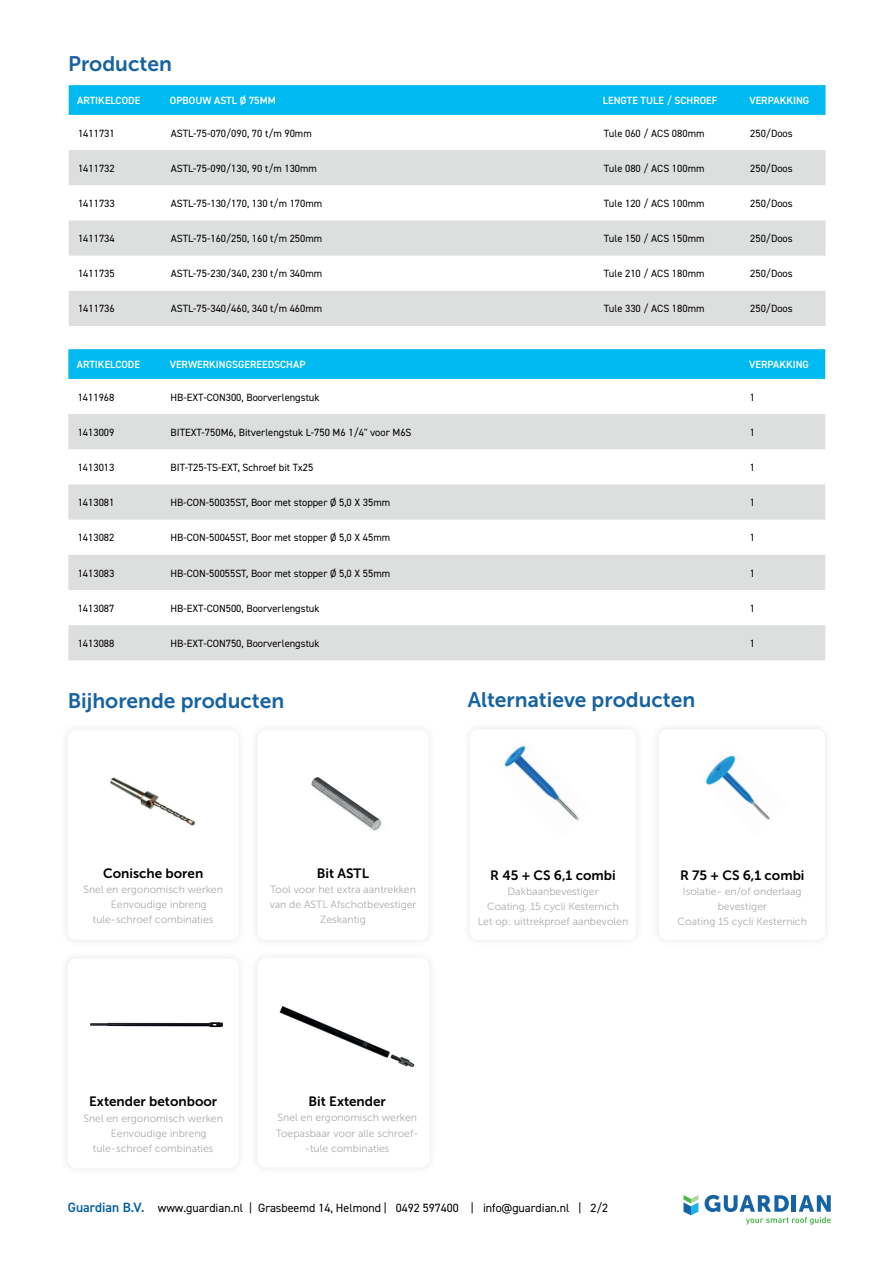
<style>
.page{position:relative;width:893px;height:1263px;background:#fff}
.page>*{position:absolute;margin:0;border:0;box-sizing:border-box;transform-origin:0 0}
.t1{font:21px "Museo Sans 700";color:#1662a2}
.t2{font:13.5px "Museo Sans 700";color:#000001}
.t3{font:12px "DIN2014";color:#000001}
.t4{font:10.5px "DIN2014";color:#000001}
.t5{font:10.5px/15px "Museo Sans 300";color:#a9acac;text-align:center}
.t6{font:600 10.5px "DIN2014";color:#fff}
.s1{font-weight:600;font-size:13.5px;color:#005da0}
</style>
<div class="page">
<div style="left:650px;top:721px;width:184px;height:228px;background:#fbfbfb"></div>
<div style="left:659px;top:729px;width:166px;height:211px;background:#fff;border-radius:9px"></div>
<div style="left:68px;top:349px;width:757px;height:30px;background:#00baf1"></div>
<svg style="left:68px;top:414px;width:757px;height:246px;fill:#dddede"></svg>
<svg style="left:705px;top:1195px;width:126px;height:29px"></svg>
<svg style="left:683px;top:1195px;width:15px;height:20px"></svg>
<div style="left:59px;top:722px;width:188px;height:226px;background:#fafafa"></div>
<div style="left:68px;top:730px;width:171px;height:210px;background:#fff;border-radius:9px"></div>
<img style="left:110px;top:777px;width:86px;height:49px">
<div style="left:59px;top:950px;width:188px;height:227px;background:#fbfbfb"></div>
<div style="left:68px;top:958px;width:171px;height:210px;background:#fff;border-radius:9px"></div>
<img style="left:89px;top:1022px;width:134px;height:6px">
<div style="left:249px;top:722px;width:188px;height:226px;background:#fafafa"></div>
<div style="left:257px;top:730px;width:171px;height:210px;background:#fff;border-radius:9px"></div>
<img style="left:311px;top:777px;width:71px;height:54px">
<img style="left:504px;top:745px;width:75px;height:76px">
<img style="left:705px;top:755px;width:65px;height:66px">
<div style="left:69px;top:85px;width:756px;height:30px;background:#00baf1"></div>
<svg style="left:69px;top:150px;width:756px;height:176px;fill:#dddede"></svg>
<div style="left:249px;top:949px;width:189px;height:227px;background:#fbfbfb"></div>
<div style="left:257px;top:958px;width:172px;height:209px;background:#fff;border-radius:9px"></div>
<img style="left:279px;top:1006px;width:136px;height:62px">
<h1 class="t1" style="left:68px;top:52px;width:105px">Producten</h1>
<p class="t6" style="left:77px;top:94px;width:65px">ARTIKELCODE</p>
<p class="t6" style="left:170px;top:94px;width:107px">OPBOUW ASTL Ø 75MM</p>
<p class="t6" style="left:603px;top:94px;width:116px">LENGTE TULE / SCHROEF</p>
<p class="t6" style="left:749px;top:94px;width:62px">VERPAKKING</p>
<p class="t4" style="left:78px;top:126px;width:38px">1411731</p>
<p class="t4" style="left:171px;top:126px;width:142px">ASTL-75-070/090, 70 t/m 90mm</p>
<p class="t4" style="left:604px;top:126px;width:102px">Tule 060 / ACS 080mm</p>
<p class="t4" style="left:750px;top:126px;width:44px">250/Doos</p>
<p class="t4" style="left:78px;top:162px;width:38px">1411732</p>
<p class="t4" style="left:171px;top:162px;width:148px">ASTL-75-090/130, 90 t/m 130mm</p>
<p class="t4" style="left:604px;top:162px;width:102px">Tule 080 / ACS 100mm</p>
<p class="t4" style="left:750px;top:162px;width:44px">250/Doos</p>
<p class="t4" style="left:78px;top:197px;width:38px">1411733</p>
<p class="t4" style="left:171px;top:197px;width:153px">ASTL-75-130/170, 130 t/m 170mm</p>
<p class="t4" style="left:604px;top:197px;width:102px">Tule 120 / ACS 100mm</p>
<p class="t4" style="left:750px;top:197px;width:44px">250/Doos</p>
<p class="t4" style="left:78px;top:232px;width:38px">1411734</p>
<p class="t4" style="left:171px;top:232px;width:153px">ASTL-75-160/250, 160 t/m 250mm</p>
<p class="t4" style="left:604px;top:232px;width:102px">Tule 150 / ACS 150mm</p>
<p class="t4" style="left:750px;top:232px;width:44px">250/Doos</p>
<p class="t4" style="left:78px;top:267px;width:38px">1411735</p>
<p class="t4" style="left:171px;top:267px;width:153px">ASTL-75-230/340, 230 t/m 340mm</p>
<p class="t4" style="left:604px;top:267px;width:102px">Tule 210 / ACS 180mm</p>
<p class="t4" style="left:750px;top:267px;width:44px">250/Doos</p>
<p class="t4" style="left:78px;top:302px;width:38px">1411736</p>
<p class="t4" style="left:171px;top:302px;width:153px">ASTL-75-340/460, 340 t/m 460mm</p>
<p class="t4" style="left:604px;top:302px;width:102px">Tule 330 / ACS 180mm</p>
<p class="t4" style="left:750px;top:302px;width:44px">250/Doos</p>
<p class="t6" style="left:77px;top:358px;width:65px">ARTIKELCODE</p>
<p class="t6" style="left:170px;top:358px;width:137px">VERWERKINGSGEREEDSCHAP</p>
<p class="t6" style="left:749px;top:358px;width:62px">VERPAKKING</p>
<p class="t4" style="left:78px;top:390px;width:38px">1411968</p>
<p class="t4" style="left:171px;top:390px;width:151px">HB-EXT-CON300, Boorverlengstuk</p>
<p class="t4" style="left:750px;top:390px;width:7px">1</p>
<p class="t4" style="left:78px;top:426px;width:38px">1413009</p>
<p class="t4" style="left:171px;top:426px;width:243px">BITEXT-750M6, Bitverlengstuk L-750 M6 1/4" voor M6S</p>
<p class="t4" style="left:750px;top:426px;width:7px">1</p>
<p class="t4" style="left:78px;top:461px;width:38px">1413013</p>
<p class="t4" style="left:171px;top:461px;width:144px">BIT-T25-TS-EXT, Schroef bit Tx25</p>
<p class="t4" style="left:750px;top:461px;width:7px">1</p>
<p class="t4" style="left:78px;top:496px;width:38px">1413081</p>
<p class="t4" style="left:171px;top:496px;width:221px">HB-CON-50035ST, Boor met stopper Ø 5,0 X 35mm</p>
<p class="t4" style="left:750px;top:496px;width:7px">1</p>
<p class="t4" style="left:78px;top:531px;width:38px">1413082</p>
<p class="t4" style="left:171px;top:531px;width:221px">HB-CON-50045ST, Boor met stopper Ø 5,0 X 45mm</p>
<p class="t4" style="left:750px;top:531px;width:7px">1</p>
<p class="t4" style="left:78px;top:566px;width:38px">1413083</p>
<p class="t4" style="left:171px;top:566px;width:221px">HB-CON-50055ST, Boor met stopper Ø 5,0 X 55mm</p>
<p class="t4" style="left:750px;top:566px;width:7px">1</p>
<p class="t4" style="left:78px;top:601px;width:38px">1413087</p>
<p class="t4" style="left:171px;top:601px;width:151px">HB-EXT-CON500, Boorverlengstuk</p>
<p class="t4" style="left:750px;top:601px;width:7px">1</p>
<p class="t4" style="left:78px;top:637px;width:38px">1413088</p>
<p class="t4" style="left:171px;top:637px;width:151px">HB-EXT-CON750, Boorverlengstuk</p>
<p class="t4" style="left:750px;top:637px;width:7px">1</p>
<h1 class="t1" style="left:68px;top:689px;width:218px">Bijhorende producten</h1>
<h1 class="t1" style="left:468px;top:688px;width:229px">Alternatieve producten</h1>
<p class="t2" style="left:103px;top:866px;width:102px">Conische boren</p>
<p class="t5" style="left:83px;top:882px;width:141px">Snel en ergonomisch werken</p>
<p class="t5" style="left:111px;top:897px;width:97px">Eenvoudige inbreng</p>
<p class="t5" style="left:93px;top:912px;width:122px">tule-schroef combinaties</p>
<p class="t2" style="left:317px;top:866px;width:54px">Bit ASTL</p>
<p class="t5" style="left:270px;top:882px;width:148px">Tool voor het extra aantrekken van de ASTL Afschotbevestiger<br>Zeskantig</p>
<p class="t2" style="left:490px;top:867px;width:127px">R 45 + CS 6,1 combi</p>
<p class="t5" style="left:478px;top:883px;width:152px">Dakbaanbevestiger<br>Coating, 15 cycli Kesternich<br>Let op: uittrekproef aanbevolen</p>
<p class="t2" style="left:680px;top:867px;width:126px">R 75 + CS 6,1 combi</p>
<p class="t5" style="left:678px;top:883px;width:131px">Isolatie- en/of onderlaag bevestiger<br>Coating 15 cycli Kesternich</p>
<p class="t2" style="left:89px;top:1094px;width:129px">Extender betonboor</p>
<p class="t5" style="left:83px;top:1110px;width:141px">Snel en ergonomisch werken</p>
<p class="t5" style="left:111px;top:1125px;width:97px">Eenvoudige inbreng</p>
<p class="t5" style="left:93px;top:1140px;width:122px">tule-schroef combinaties</p>
<p class="t2" style="left:309px;top:1094px;width:79px">Bit Extender</p>
<p class="t5" style="left:276px;top:1110px;width:144px">Snel en ergonomisch werken<br>Toepasbaar voor alle schroef--tule combinaties</p>
<p class="t3" style="left:68px;top:1200px;width:542px"><span class="s1">Guardian B.V.</span> www.guardian.nl | Grasbeemd 14, Helmond | 0492 597400 | info@guardian.nl | 2/2</p>
</div>
